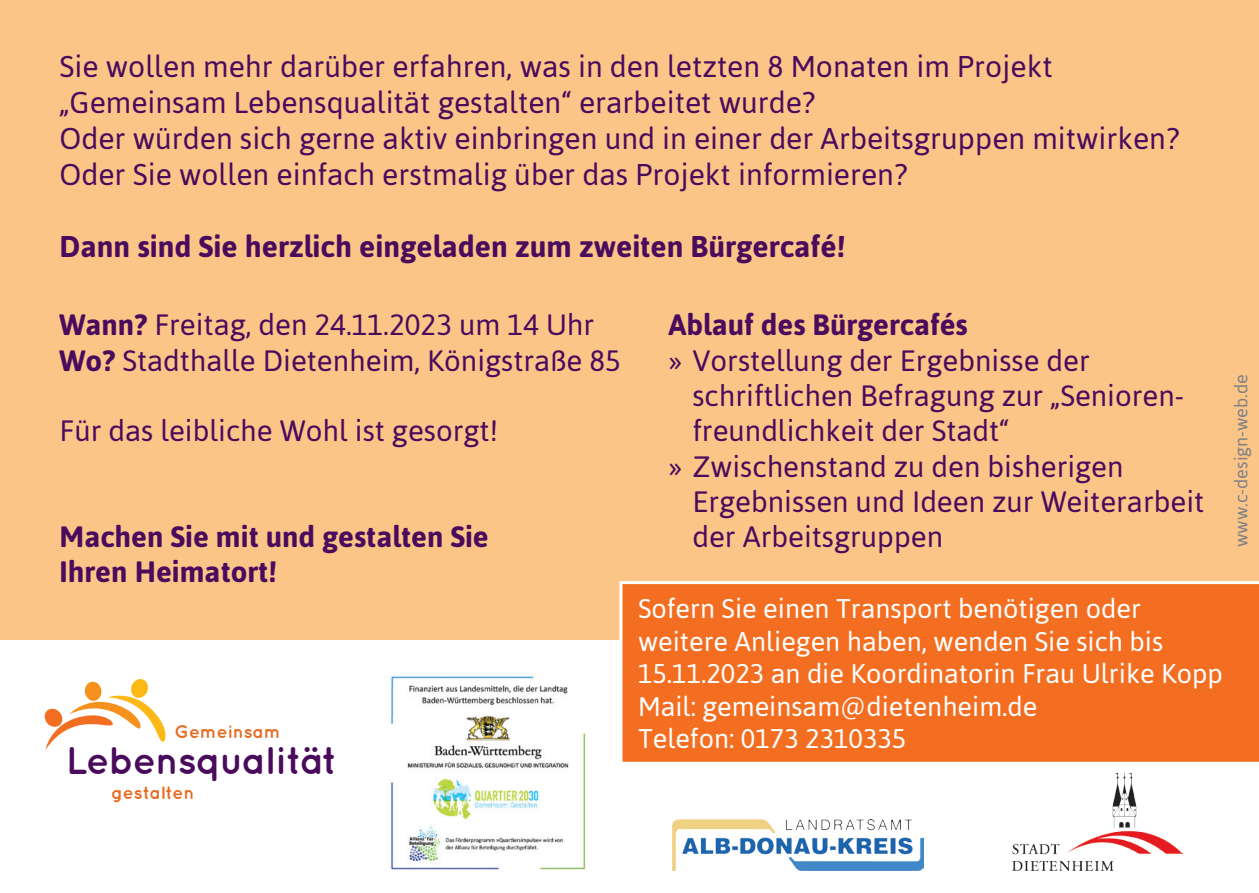
<style>
.page{position:relative;width:1259px;height:893px;background:#fff}
.page>*{position:absolute;margin:0;border:0;box-sizing:border-box;transform-origin:0 0}
.t1{font:700 38.4px "Quicksand";letter-spacing:-.03em;color:#4a0b5d}
.t2{font:30px/36px "Asap";color:#4a0b5d}
.t3{font:700 30px "Asap";color:#4a0b5d}
.t4{font:29.4px/35.4px "Asap";color:#4a0b5d}
.t5{font:700 29.4px "Asap";color:#4a0b5d}
.t6{font:27px/32.4px "Asap";color:#fff}
.t7{font:18px "Asap";color:#808285}
.t8{font:700 18px "Quicksand";color:#e86a1f}
.s1{font-weight:700}
</style>
<div class="page">
<div style="left:0;top:0;width:1259px;height:640px;background:#fcc588"></div>
<div style="left:619px;top:581px;width:640px;height:181px;background:#f36e21"></div>
<svg style="left:44px;top:679px;width:122px;height:71px"></svg>
<img style="left:672px;top:819px;width:251px;height:52px">
<img style="left:1012px;top:773px;width:170px;height:98px">
<img style="left:391px;top:676px;width:195px;height:194px">
<p class="t2" style="left:60px;top:48px;width:994px">Sie wollen mehr darüber erfahren, was in den letzten 8 Monaten im Projekt</p>
<p class="t2" style="left:60px;top:84px;width:757px">„Gemeinsam Lebensqualität gestalten“ erarbeitet wurde?</p>
<p class="t2" style="left:60px;top:120px;width:1121px">Oder würden sich gerne aktiv einbringen und in einer der Arbeitsgruppen mitwirken?<br>Oder Sie wollen einfach erstmalig über das Projekt informieren?</p>
<p class="t3" style="left:60px;top:229px;width:787px">Dann sind Sie herzlich eingeladen zum zweiten Bürgercafé!</p>
<p class="t4" style="left:60px;top:307px;width:536px"><span class="s1">Wann?</span> Freitag, den 24.11.2023 um 14 Uhr</p>
<p class="t4" style="left:60px;top:342px;width:563px"><span class="s1">Wo?</span> Stadthalle Dietenheim, Königstraße 85</p>
<p class="t4" style="left:60px;top:413px;width:440px">Für das leibliche Wohl ist gesorgt!</p>
<p class="t5" style="left:60px;top:520px;width:431px">Machen Sie mit und gestalten Sie</p>
<p class="t5" style="left:60px;top:555px;width:219px">Ihren Heimatort!</p>
<p class="t8" style="left:174px;top:721px;width:108px">Gemeinsam</p>
<p class="t1" style="left:66px;top:737px;width:273px">Lebensqualität</p>
<p class="t8" style="left:111px;top:781px;width:85px">gestalten</p>
<p class="t5" style="left:668px;top:308px;width:301px">Ablauf des Bürgercafés</p>
<p class="t4" style="left:668px;top:342px;width:423px">» Vorstellung der Ergebnisse der</p>
<p class="t4" style="left:692px;top:378px;width:493px">schriftlichen Befragung zur „Senioren&shy;freundlichkeit der Stadt“</p>
<p class="t4" style="left:668px;top:448px;width:456px">» Zwischenstand zu den bisherigen</p>
<p class="t4" style="left:692px;top:484px;width:513px">Ergebnissen und Ideen zur Weiterarbeit der Arbeitsgruppen</p>
<p class="t7" style="left:1230px;top:547px;width:174px;rotate:-90deg">www.c-design-web.de</p>
<p class="t6" style="left:638px;top:592px;width:504px">Sofern Sie einen Transport benötigen oder</p>
<p class="t6" style="left:638px;top:625px;width:586px">weitere Anliegen haben, wenden Sie sich bis<br>15.11.2023 an die Koordinatorin Frau Ulrike Kopp</p>
<p class="t6" style="left:638px;top:690px;width:401px">Mail: gemeinsam@dietenheim.de</p>
<p class="t6" style="left:638px;top:722px;width:270px">Telefon: 0173 2310335</p>
</div>
